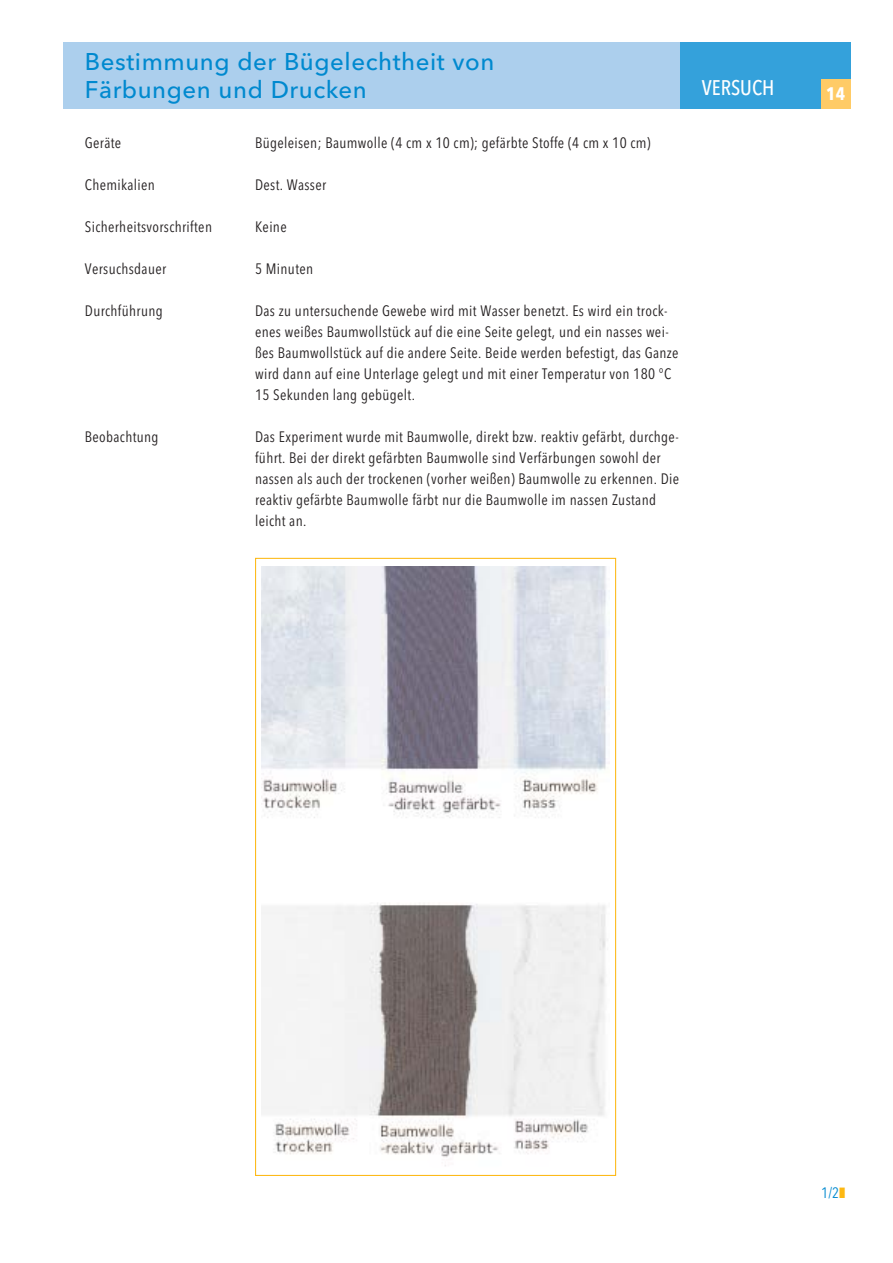
<style>
.page{position:relative;width:893px;height:1263px;background:#fff}
.page>*{position:absolute;margin:0;border:0;box-sizing:border-box;transform-origin:0 0}
.t1{font:500 24px/28.8px "Avenir Next LT Pro";letter-spacing:.025em;color:#0089cf}
.t2{font:500 condensed 21px "Avenir Next LT Pro";color:#fff}
.t3{font:700 condensed 18px "Avenir Next LT Pro";color:#fff}
.t4{font:condensed 15px/21px "Avenir Next LT Pro";letter-spacing:.025em;color:#231f20}
.t5{font:condensed 15px "Avenir Next LT Pro";color:#0089cf}
.s1{color:#fdb813}
</style>
<div class="page">
<div style="left:64px;top:43px;width:786px;height:66px;background:#accfed"></div>
<div style="left:680px;top:43px;width:170px;height:66px;background:#34a1db"></div>
<div style="left:820px;top:79px;width:30px;height:30px;background:#ffcb66"></div>
<img style="left:261px;top:566px;width:348px;height:600px">
<h1 class="t1" style="left:85px;top:49px;width:411px">Bestimmung der Bügelechtheit von<br>Färbungen und Drucken</h1>
<p class="t4" style="left:85px;top:133px;width:38px">Geräte</p>
<p class="t4" style="left:255px;top:133px;width:397px">Bügeleisen; Baumwolle (4 cm x 10 cm); gefärbte Stoffe (4 cm x 10 cm)</p>
<p class="t4" style="left:85px;top:175px;width:72px">Chemikalien</p>
<p class="t4" style="left:255px;top:175px;width:73px">Dest. Wasser</p>
<p class="t4" style="left:85px;top:217px;width:129px">Sicherheitsvorschriften</p>
<p class="t4" style="left:255px;top:217px;width:33px">Keine</p>
<p class="t4" style="left:85px;top:259px;width:83px">Versuchsdauer</p>
<p class="t4" style="left:255px;top:259px;width:60px">5 Minuten</p>
<p class="t4" style="left:85px;top:301px;width:79px">Durchführung</p>
<p class="t4" style="left:255px;top:301px;width:425px">Das zu untersuchende Gewebe wird mit Wasser benetzt. Es wird ein trock&shy;enes weißes Baumwollstück auf die eine Seite gelegt, und ein nasses wei&shy;ßes Baumwollstück auf die andere Seite. Beide werden befestigt, das Ganze wird dann auf eine Unterlage gelegt und mit einer Temperatur von 180 °C 15 Sekunden lang gebügelt.</p>
<p class="t4" style="left:85px;top:427px;width:75px">Beobachtung</p>
<p class="t4" style="left:255px;top:427px;width:425px">Das Experiment wurde mit Baumwolle, direkt bzw. reaktiv gefärbt, durchge&shy;führt. Bei der direkt gefärbten Baumwolle sind Verfärbungen sowohl der nassen als auch der trockenen (vorher weißen) Baumwolle zu erkennen. Die reaktiv gefärbte Baumwolle färbt nur die Baumwolle im nassen Zustand leicht an.</p>
<h2 class="t2" style="left:701px;top:77px;width:74px">VERSUCH</h2>
<p class="t3" style="left:826px;top:85px;width:20px">14</p>
<p class="t5" style="left:821px;top:1186px;width:26px">1/2<span class="s1">❚</span></p>
</div>
